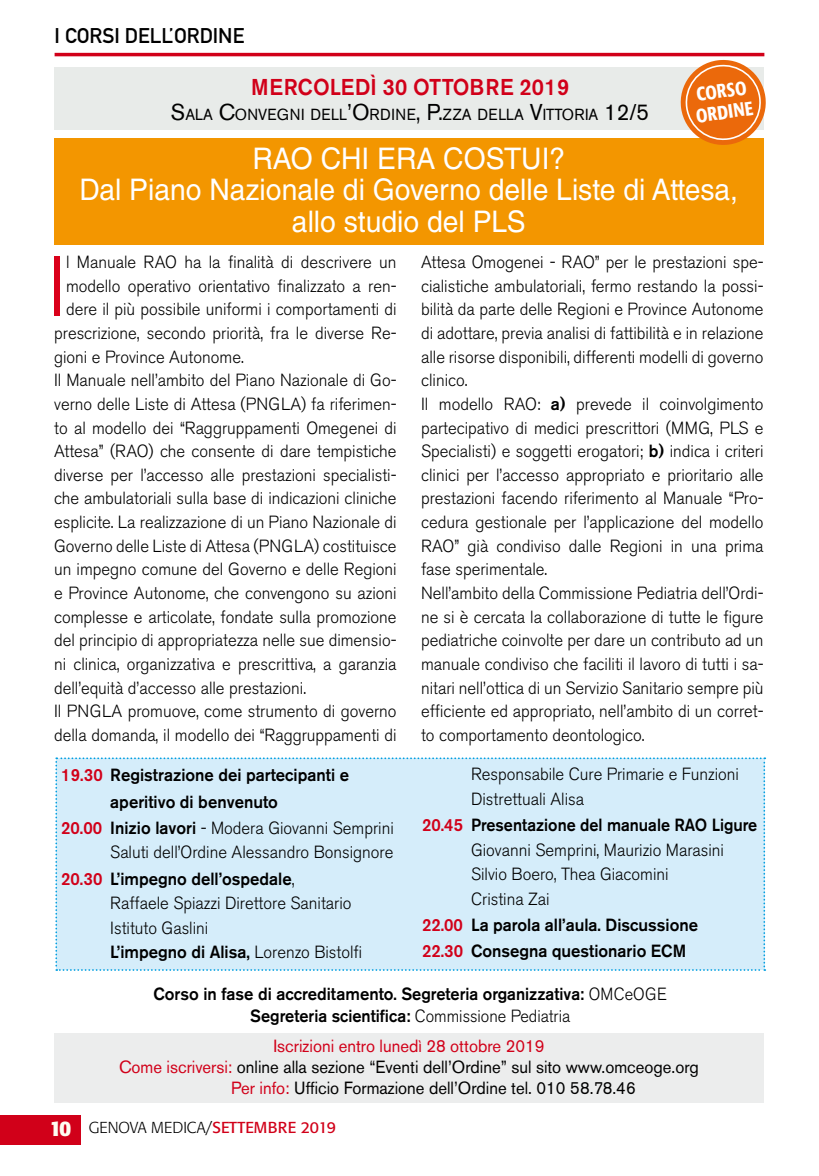
<style>
.page{position:relative;width:819px;height:1176px;background:#fff}
.page>*{position:absolute;margin:0;border:0;box-sizing:border-box;transform-origin:0 0}
.t1{font:300 84.35px "Akzidenz Grotesk BE";color:#da001a;scale:.95 1}
.t2{font:29.75px/31.5px "Helvetica LT Std";color:#fff;text-align:center;scale:.95 1}
.t3{font:500 22.75px "Akzidenz Grotesk BE";letter-spacing:.02em;color:#d10019;scale:.95 1}
.t4{font:21px "DIN Mittelschrift Std";color:#000}
.t5{font:500 condensed 19.25px/21px "Formata";color:#fff;scale:.92 1}
.t6{font:300 17.5px/23.6px "Akzidenz Grotesk BE";color:#000;scale:.95 1}
.t7{font:500 17.5px/22.8px "Akzidenz Grotesk BE";color:#000;text-align:center;scale:.95 1}
.t8{font:17.5px "Akzidenz Grotesk BE";color:#000;scale:.95 1}
.t9{font:17.5px "Akzidenz Grotesk BE";color:#d10019;scale:.95 1}
.t10{font:15.92px "Akzidenz Grotesk BE";letter-spacing:.02em;color:#000;scale:.95 1}
.t11{font:300 15.75px "Formata";color:#000}
.s1{font-size:22.75px}
.s2{color:#d10019}
.s3{font-weight:500;color:#d10019}
.s4{font-weight:500}
.s5{font-weight:300}
.s6{font-weight:700;font-size:21px;color:#fffdf1}
.s7{font-weight:400;color:#d10019}
</style>
<div class="page">
<div style="left:0;top:1114px;width:80px;height:30px;background:#d10019"></div>
<hr style="left:55px;top:53px;width:709px;height:3px;background:#d10019">
<div style="left:54px;top:67px;width:709px;height:63px;background:#e8ebe9"></div>
<div style="left:54px;top:138px;width:709px;height:106px;background:#f39600"></div>
<div style="left:54px;top:1033px;width:709px;height:69px;background:#eceded"></div>
<svg style="left:680px;top:59px;width:86px;height:89px"></svg>
<div style="left:55px;top:757px;width:710px;height:214px;background:#d5edfa"></div>
<p class="t4" style="left:55px;top:23px;width:191px">I CORSI DELL’ORDINE</p>
<h3 class="t3" style="left:251px;top:73px;width:336px">MERCOLEDÌ 30 OTTOBRE 2019</h3>
<p class="t10" style="left:171px;top:105px;width:505px"><span class="s1">S</span>ALA <span class="s1">C</span>ONVEGNI DELL<span class="s1">’O</span>RDINE<span class="s1">, P.</span>ZZA DELLA <span class="s1">V</span>ITTORIA <span class="s1">12/5</span></p>
<p class="t5" style="left:691px;top:85px;width:64px;rotate:-8deg">CORSO<br>ORDINE</p>
<h2 class="t2" style="left:80px;top:142px;width:694px">RAO CHI ERA COSTUI?<br>Dal Piano Nazionale di Governo delle Liste di Attesa, allo studio del PLS</h2>
<h1 class="t1" style="left:48px;top:239px;width:21px">I</h1>
<p class="t6" style="left:66px;top:251px;width:349px">l Manuale RAO ha la finalità di descrivere un</p>
<p class="t6" style="left:66px;top:274px;width:349px">modello operativo orientativo finalizzato a ren-</p>
<p class="t6" style="left:66px;top:298px;width:349px">dere il più possibile uniformi i comportamenti di</p>
<p class="t6" style="left:54px;top:321px;width:362px">prescrizione, secondo priorità, fra le diverse Re-</p>
<p class="t6" style="left:54px;top:345px;width:201px">gioni e Province Autonome.</p>
<p class="t6" style="left:54px;top:369px;width:362px">Il Manuale nell’ambito del Piano Nazionale di Go-</p>
<p class="t6" style="left:54px;top:392px;width:362px">verno delle Liste di Attesa (PNGLA) fa riferimen-</p>
<p class="t6" style="left:54px;top:416px;width:362px">to al modello dei “Raggruppamenti Omegenei di</p>
<p class="t6" style="left:54px;top:440px;width:362px">Attesa” (RAO) che consente di dare tempistiche</p>
<p class="t6" style="left:54px;top:463px;width:362px">diverse per l’accesso alle prestazioni specialisti-</p>
<p class="t6" style="left:54px;top:487px;width:362px">che ambulatoriali sulla base di indicazioni cliniche</p>
<p class="t6" style="left:54px;top:510px;width:362px">esplicite. La realizzazione di un Piano Nazionale di</p>
<p class="t6" style="left:54px;top:534px;width:362px">Governo delle Liste di Attesa (PNGLA) costituisce</p>
<p class="t6" style="left:54px;top:558px;width:362px">un impegno comune del Governo e delle Regioni</p>
<p class="t6" style="left:54px;top:581px;width:362px">e Province Autonome, che convengono su azioni</p>
<p class="t6" style="left:54px;top:605px;width:362px">complesse e articolate, fondate sulla promozione</p>
<p class="t6" style="left:54px;top:629px;width:362px">del principio di appropriatezza nelle sue dimensio-</p>
<p class="t6" style="left:54px;top:652px;width:362px">ni clinica, organizzativa e prescrittiva, a garanzia</p>
<p class="t6" style="left:54px;top:676px;width:267px">dell’equità d’accesso alle prestazioni.</p>
<p class="t6" style="left:54px;top:699px;width:362px">Il PNGLA promuove, come strumento di governo</p>
<p class="t6" style="left:54px;top:723px;width:362px">della domanda, il modello dei “Raggruppamenti di</p>
<p class="t7" style="left:61px;top:763px;width:304px"><span class="s2">19.30</span> Registrazione dei partecipanti e</p>
<p class="t7" style="left:110px;top:790px;width:178px">aperitivo di benvenuto</p>
<p class="t6" style="left:61px;top:816px;width:351px"><span class="s3">20.00</span> <span class="s4">Inizio lavori</span> - Modera Giovanni Semprini</p>
<p class="t6" style="left:61px;top:839px;width:351px;line-height:26.2px;text-indent:49px">Saluti dell’Ordine Alessandro Bonsignore<br><span class="s3">20.30</span> <span class="s4">L’impegno dell’ospedale</span>,</p>
<p class="t6" style="left:110px;top:891px;width:267px;line-height:24.5px">Raffaele Spiazzi Direttore Sanitario<br>Istituto Gaslini<br><span class="s4">L’impegno di Alisa,</span> Lorenzo Bistolfi</p>
<p class="t6" style="left:421px;top:251px;width:362px">Attesa Omogenei - RAO” per le prestazioni spe&shy;cialistiche ambulatoriali, fermo restando la possi&shy;bilità da parte delle Regioni e Province Autonome di adottare, previa analisi di fattibilità e in relazione alle risorse disponibili, differenti modelli di governo clinico.<br>Il modello RAO: <span class="s4">a)</span> prevede il coinvolgimento partecipativo di medici prescrittori (MMG, PLS e Specialisti) e soggetti erogatori; <span class="s4">b)</span> indica i criteri clinici per l’accesso appropriato e prioritario alle prestazioni facendo riferimento al Manuale “Pro&shy;cedura gestionale per l’applicazione del modello RAO” già condiviso dalle Regioni in una prima fase sperimentale.<br>Nell’ambito della Commissione Pediatria dell’Ordi&shy;ne si è cercata la collaborazione di tutte le figure pediatriche coinvolte per dare un contributo ad un manuale condiviso che faciliti il lavoro di tutti i sa&shy;nitari nell’ottica di un Servizio Sanitario sempre più efficiente ed appropriato, nell’ambito di un corret&shy;to comportamento deontologico.</p>
<p class="t6" style="left:471px;top:762px;width:283px;line-height:24.5px">Responsabile Cure Primarie e Funzioni<br>Distrettuali Alisa</p>
<p class="t6" style="left:471px;top:813px;width:303px;line-height:24.5px;text-indent:-49px"><span class="s3">20.45</span> <span class="s4">Presentazione del manuale RAO Ligure<br></span>Giovanni Semprini, Maurizio Marasini<br>Silvio Boero, Thea Giacomini<br>Cristina Zai</p>
<p class="t7" style="left:422px;top:911px;width:292px;line-height:26.2px;text-align:left"><span class="s2">22.00</span> La parola all’aula. Discussione<br><span class="s2">22.30</span> Consegna questionario ECM</p>
<p class="t7" style="left:153px;top:982px;width:542px">Corso in fase di accreditamento. Segreteria organizzativa: <span class="s5">OMCeOGE<br></span>Segreteria scientifica: <span class="s5">Commissione Pediatria</span></p>
<p class="t9" style="left:273px;top:1036px;width:287px">Iscrizioni entro lunedì 28 ottobre 2019</p>
<p class="t8" style="left:119px;top:1057px;width:611px"><span class="s2">Come iscriversi:</span> online alla sezione “Eventi dell’Ordine” sul sito www.omceoge.org</p>
<p class="t8" style="left:231px;top:1078px;width:427px"><span class="s2">Per info:</span> Ufficio Formazione dell’Ordine tel. 010 58.78.46</p>
<p class="t11" style="left:50px;top:1118px;width:288px"><span class="s6">10</span> GENOVA MEDICA/<span class="s7">SETTEMBRE 2019</span></p>
</div>
